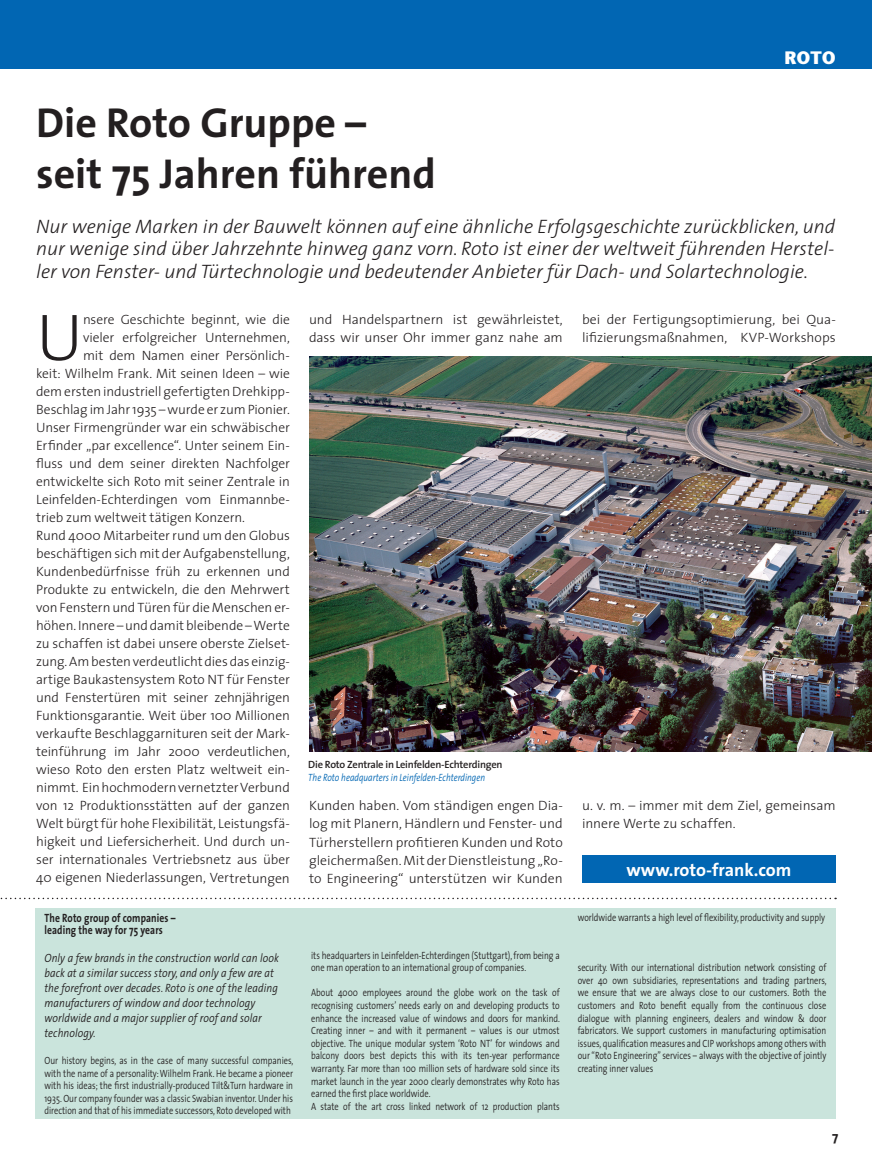
<style>
.page{position:relative;width:872px;height:1170px;background:#fff}
.page>*{position:absolute;margin:0;border:0;box-sizing:border-box;transform-origin:0 0}
.t1{font:300 66.9px "The Sans";color:#231f20}
.t2{font:700 42px/50.4px "The Sans";color:#231f20}
.t3{font:italic 300 19.5px/22.5px "The Sans";color:#231f20;text-align:justify}
.t4{font:700 18px "The Sans";color:#fff}
.t5{font:700 18px "Stone Sans";color:#fff}
.t6{font:300 13.5px/18px "The Sans";letter-spacing:-.005em;color:#231f20}
.t7{font:700 13.5px "The Sans";color:#231f20}
.t8{font:italic 300 12px/15px "The Sans";letter-spacing:.01em;color:#231f20;scale:.86 1}
.t9{font:700 12px/12.6px "The Sans";letter-spacing:.01em;color:#231f20;scale:.8 1}
.t10{font:300 10.5px/12.6px "The Sans";color:#231f20;text-align:justify;scale:.8 1}
.t11{font:italic 300 10.5px "The Sans";color:#0166b3;scale:.8 1}
.t12{font:600 10.5px "The Sans";letter-spacing:-.02em;color:#231f20}
</style>
<div class="page">
<div style="left:0;top:0;width:872px;height:68px;background:#0166b3"></div>
<div style="left:35px;top:908px;width:801px;height:210px;background:#cae4dc"></div>
<svg style="left:0;top:897px;width:836px;height:2px"></svg>
<div style="left:582px;top:855px;width:254px;height:27px;background:#0166b3"></div>
<img style="left:309px;top:356px;width:563px;height:395px">
<h3 class="t5" style="left:784px;top:47px;width:51px">Roto</h3>
<h2 class="t2" style="left:36px;top:97px;width:401px">Die Roto Gruppe – seit 75 Jahren führend</h2>
<p class="t3" style="left:36px;top:214px;width:800px">Nur wenige Marken in der Bauwelt können auf eine ähnliche Erfolgsgeschichte zurückblicken, und nur wenige sind über Jahrzehnte hinweg ganz vorn. Roto ist einer der weltweit führenden Herstel&shy;ler von Fenster- und Türtechnologie und bedeutender Anbieter für Dach- und Solartechnologie.</p>
<h1 class="t1" style="left:36px;top:282px;width:48px">U</h1>
<p class="t6" style="left:83px;top:310px;width:208px">nsere Geschichte beginnt, wie die</p>
<p class="t6" style="left:309px;top:310px;width:255px">und Handelspartnern ist gewährleistet, dass wir unser Ohr immer ganz nahe am</p>
<p class="t6" style="left:582px;top:310px;width:255px">bei der Fertigungsoptimierung, bei Qua&shy;lifizierungsmaßnahmen, KVP-Workshops</p>
<p class="t6" style="left:83px;top:328px;width:208px">vieler erfolgreicher Unternehmen,</p>
<p class="t6" style="left:83px;top:346px;width:208px">mit dem Namen einer Persönlich-</p>
<p class="t6" style="left:36px;top:364px;width:255px">keit: Wilhelm Frank. Mit seinen Ideen – wie</p>
<p class="t6" style="left:36px;top:382px;width:255px">dem ersten industriell gefertigten Drehkipp-</p>
<p class="t6" style="left:36px;top:400px;width:255px">Beschlag im Jahr 1935 – wurde er zum Pionier.</p>
<p class="t6" style="left:36px;top:418px;width:255px">Unser Firmengründer war ein schwäbischer</p>
<p class="t6" style="left:36px;top:436px;width:255px">Erfinder „par excellence“. Unter seinem Ein-</p>
<p class="t6" style="left:36px;top:454px;width:255px">fluss und dem seiner direkten Nachfolger</p>
<p class="t6" style="left:36px;top:472px;width:255px">entwickelte sich Roto mit seiner Zentrale in</p>
<p class="t6" style="left:36px;top:490px;width:255px">Leinfelden-Echterdingen vom Einmannbe-</p>
<p class="t6" style="left:36px;top:508px;width:210px">trieb zum weltweit tätigen Konzern.</p>
<p class="t6" style="left:36px;top:526px;width:255px">Rund 4000 Mitarbeiter rund um den Globus</p>
<p class="t6" style="left:36px;top:544px;width:255px">beschäftigen sich mit der Aufgabenstellung,</p>
<p class="t6" style="left:36px;top:562px;width:255px">Kundenbedürfnisse früh zu erkennen und</p>
<p class="t6" style="left:36px;top:580px;width:255px">Produkte zu entwickeln, die den Mehrwert</p>
<p class="t6" style="left:36px;top:598px;width:255px">von Fenstern und Türen für die Menschen er-</p>
<p class="t6" style="left:36px;top:616px;width:255px">höhen. Innere – und damit bleibende – Werte</p>
<p class="t6" style="left:36px;top:634px;width:255px">zu schaffen ist dabei unsere oberste Zielset-</p>
<p class="t6" style="left:36px;top:652px;width:255px">zung. Am besten verdeutlicht dies das einzig-</p>
<p class="t6" style="left:36px;top:670px;width:255px">artige Baukastensystem Roto NT für Fenster</p>
<p class="t6" style="left:36px;top:688px;width:255px">und Fenstertüren mit seiner zehnjährigen</p>
<p class="t6" style="left:36px;top:706px;width:255px">Funktionsgarantie. Weit über 100 Millionen</p>
<p class="t6" style="left:36px;top:724px;width:255px">verkaufte Beschlaggarnituren seit der Mark-</p>
<p class="t6" style="left:36px;top:742px;width:255px">teinführung im Jahr 2000 verdeutlichen,</p>
<p class="t6" style="left:36px;top:760px;width:255px">wieso Roto den ersten Platz weltweit ein-</p>
<p class="t6" style="left:36px;top:778px;width:255px">nimmt. Ein hochmodern vernetzter Verbund</p>
<p class="t6" style="left:36px;top:796px;width:255px">von 12 Produktionsstätten auf der ganzen</p>
<p class="t6" style="left:36px;top:814px;width:255px">Welt bürgt für hohe Flexibilität, Leistungsfä-</p>
<p class="t6" style="left:36px;top:832px;width:255px">higkeit und Liefersicherheit. Und durch un-</p>
<p class="t6" style="left:36px;top:850px;width:255px">ser internationales Vertriebsnetz aus über</p>
<p class="t6" style="left:36px;top:868px;width:255px">40 eigenen Niederlassungen, Vertretungen</p>
<p class="t12" style="left:308px;top:755px;width:196px">Die Roto Zentrale in Leinfelden-Echterdingen</p>
<p class="t11" style="left:308px;top:768px;width:222px">The Roto headquarters in Leinfelden-Echterdingen</p>
<p class="t6" style="left:309px;top:796px;width:255px;text-align:justify">Kunden haben. Vom ständigen engen Dia&shy;log mit Planern, Händlern und Fenster- und Türherstellern profitieren Kunden und Roto gleichermaßen. Mit der Dienstleistung „Ro&shy;to Engineering“ unterstützen wir Kunden</p>
<p class="t6" style="left:582px;top:796px;width:255px">u. v. m. – immer mit dem Ziel, gemeinsam innere Werte zu schaffen.</p>
<h3 class="t4" style="left:626px;top:854px;width:166px">www.roto-frank.com</h3>
<p class="t9" style="left:44px;top:910px;width:165px">The Roto group of companies – leading the way for 75 years</p>
<p class="t8" style="left:44px;top:949px;width:274px">Only a few brands in the construction world can look back at a similar success story, and only a few are at the forefront over decades. Roto is one of the leading manufacturers of window and door technology worldwide and a major supplier of roof and solar technology.</p>
<p class="t10" style="left:44px;top:1053px;width:313px">Our history begins, as in the case of many successful companies, with the name of a personality: Wilhelm Frank. He became a pioneer with his ideas; the first industrially-produced Tilt&amp;Turn hardware in 1935. Our company founder was a classic Swabian inventor. Under his direction and that of his immediate successors, Roto developed with</p>
<p class="t10" style="left:311px;top:948px;width:312px">its headquarters in Leinfelden-Echterdingen (Stuttgart), from being a one man operation to an international group of companies.</p>
<p class="t10" style="left:311px;top:986px;width:313px;text-align:left">About 4000 employees around the globe work on the task of recognising customers’ needs early on and developing products to enhance the increased value of windows and doors for mankind.<br>Creating inner – and with it permanent – values is our utmost objective. The unique modular system ‘Roto NT’ for windows and balcony doors best depicts this with its ten-year performance warranty. Far more than 100 million sets of hardware sold since its market launch in the year 2000 clearly demonstrates why Roto has earned the first place worldwide.<br>A state of the art cross linked network of 12 production plants</p>
<p class="t10" style="left:578px;top:910px;width:311px">worldwide warrants a high level of flexibility, productivity and supply</p>
<p class="t10" style="left:578px;top:960px;width:313px">security. With our international distribution network consisting of over 40 own subsidiaries, representations and trading partners, we ensure that we are always close to our customers. Both the customers and Roto benefit equally from the continuous close dialogue with planning engineers, dealers and window &amp; door fabricators. We support customers in manufacturing optimisation issues, qualification measures and CIP workshops among others with our “Roto Engineering” services – always with the objective of jointly creating inner values</p>
<p class="t7" style="left:832px;top:1124px;width:8px">7</p>
</div>
